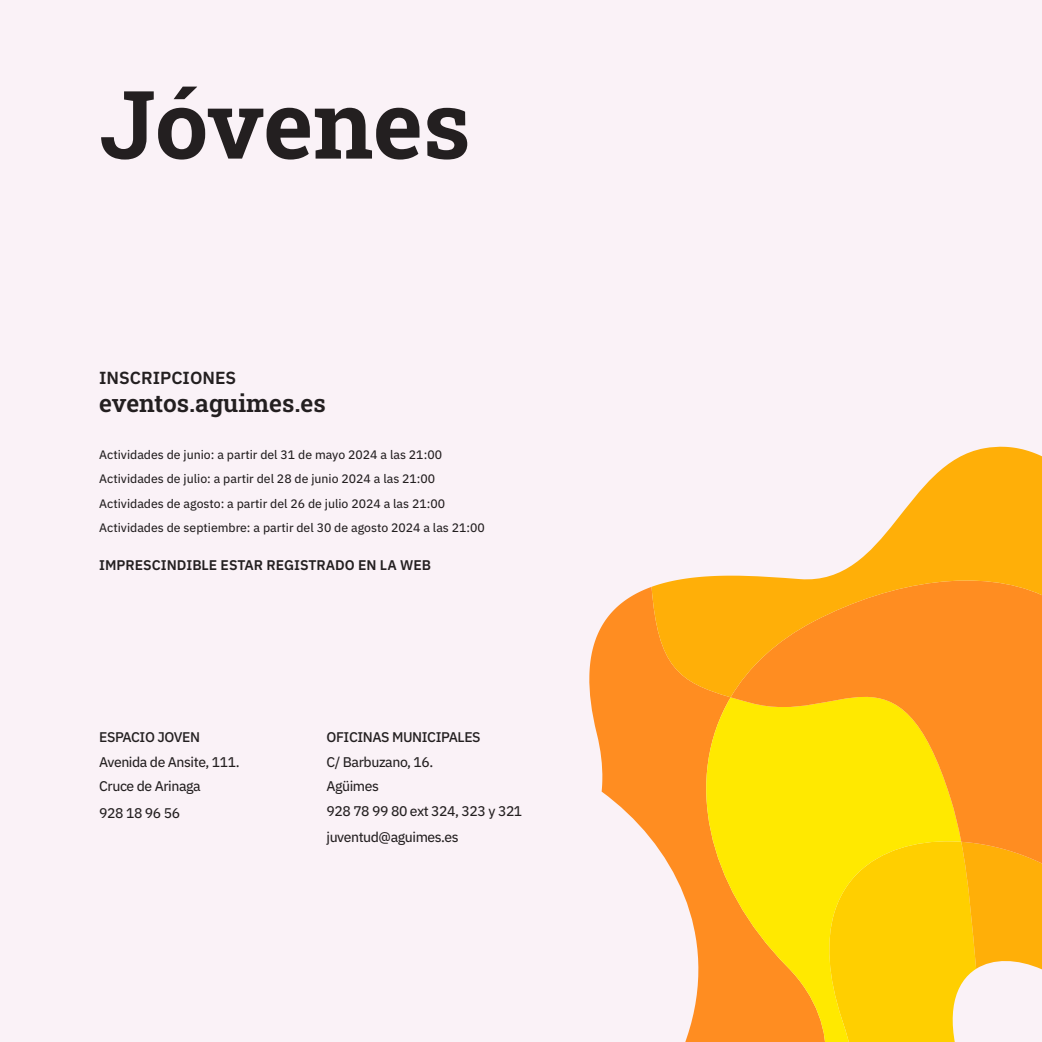
<style>
.page{position:relative;width:1042px;height:1042px;background:#faf2f7}
.page>*{position:absolute;margin:0;border:0;box-sizing:border-box;transform-origin:0 0}
.t1{font:700 94.5px "Roboto Slab";color:#231f20}
.t2{font:600 24.5px "Roboto Slab";color:#231f20}
.t3{font:600 17.5px "IBM Plex Sans";color:#231f20}
.t4{font:14px/24.5px "IBM Plex Sans Text";letter-spacing:-.03em;color:#231f20}
.t5{font:600 14px "IBM Plex Sans";color:#231f20}
.t6{font:500 14px "IBM Plex Sans";letter-spacing:-.03em;color:#231f20}
.t7{font:12.25px/24.5px "IBM Plex Sans Text";color:#231f20}
</style>
<div class="page">
<svg style="left:589px;top:587px;width:94px;height:306px;fill:#ff8d21"></svg>
<svg style="left:683px;top:697px;width:143px;height:345px;background:#feb31f"></svg>
<svg style="left:826px;top:863px;width:216px;height:179px"></svg>
<svg style="left:730px;top:697px;width:312px;height:166px;background:#feca0a"></svg>
<svg style="left:651px;top:446px;width:391px;height:251px"></svg>
<h1 class="t1" style="left:99px;top:60px;width:372px">Jóvenes</h1>
<h3 class="t3" style="left:99px;top:364px;width:139px">INSCRIPCIONES</h3>
<h2 class="t2" style="left:99px;top:386px;width:228px">eventos.aguimes.es</h2>
<p class="t7" style="left:99px;top:441px;width:387px">Actividades de junio: a partir del 31 de mayo 2024 a las 21:00<br>Actividades de julio: a partir del 28 de junio 2024 a las 21:00<br>Actividades de agosto: a partir del 26 de julio 2024 a las 21:00<br>Actividades de septiembre: a partir del 30 de agosto 2024 a las 21:00</p>
<p class="t5" style="left:99px;top:554px;width:333px">IMPRESCINDIBLE ESTAR REGISTRADO EN LA WEB</p>
<p class="t6" style="left:99px;top:726px;width:102px">ESPACIO JOVEN</p>
<p class="t4" style="left:99px;top:748px;width:142px">Avenida de Ansite, 111.<br>Cruce de Arinaga</p>
<p class="t4" style="left:99px;top:799px;width:82px">928 18 96 56</p>
<p class="t6" style="left:326px;top:726px;width:156px">OFICINAS MUNICIPALES</p>
<p class="t4" style="left:326px;top:748px;width:197px">C/ Barbuzano, 16.<br>Agüimes<br>928 78 99 80 ext 324, 323 y 321</p>
<p class="t4" style="left:326px;top:823px;width:134px">juventud@aguimes.es</p>
</div>
